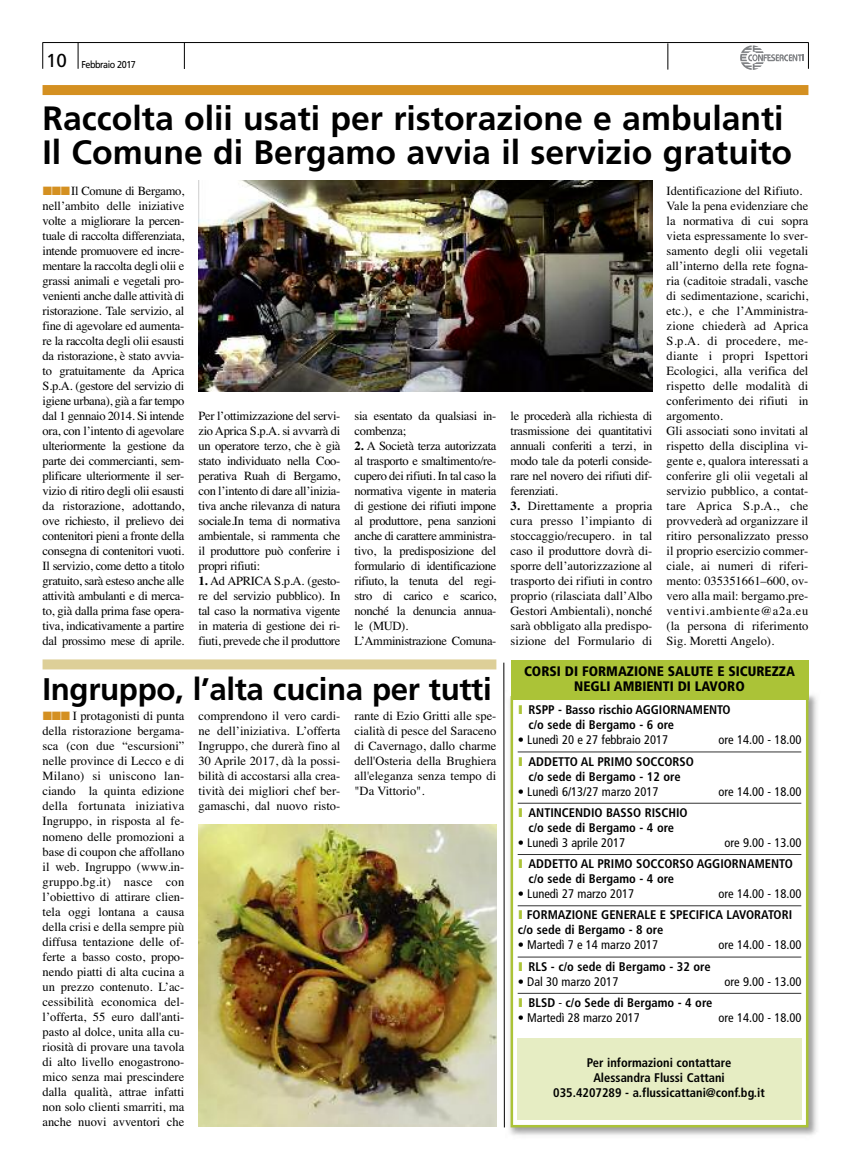
<style>
.page{position:relative;width:851px;height:1170px;background:#fff}
.page>*{position:absolute;margin:0;border:0;box-sizing:border-box;transform-origin:0 0}
.t1{font:700 33.75px/33.8px "Frutiger LT";color:#000}
.t2{font:700 31.25px "Frutiger LT";letter-spacing:-.01em;color:#000}
.t3{font:900 condensed 13.75px/15px "Frutiger";color:#000;text-align:center}
.t4{font:12.5px/15px "Times";color:#000;text-align:justify}
.t5{font:12.5px/15px "Times";letter-spacing:-.025em;color:#000}
.t6{font:700 condensed 12.5px/15px "Frutiger";color:#000}
.t7{font:condensed 12.5px "Frutiger LT";color:#000}
.t8{font:700 condensed 12.5px/15px "Frutiger LT";color:#000;text-align:center}
.t9{font:condensed 12.5px "Frutiger";color:#000}
.t10{font:10px "Frutiger LT";letter-spacing:-.05em;color:#000;scale:.9 1}
.s1{font-size:18.75px}
.s2{font-family:"DTC Rough X01";color:#d49021}
.s3{font-weight:700}
.s4{font-weight:900;color:#abc337}
.s5{font-family:"Frutiger LT"}
.s6{font-family:"Frutiger"}
.s7{font-weight:400}
</style>
<div class="page">
<svg style="left:42px;top:43px;width:1px;height:26px"></svg>
<svg style="left:78px;top:43px;width:1px;height:26px"></svg>
<svg style="left:184px;top:43px;width:1px;height:26px"></svg>
<hr style="left:43px;top:42px;width:765px;height:1px;background:#000">
<svg style="left:740px;top:43px;width:69px;height:27px"></svg>
<img style="left:509px;top:691px;width:308px;height:444px">
<div style="left:513px;top:698px;width:292px;height:426px;background:#fff"></div>
<div style="left:510px;top:696px;width:298px;height:431px;border:2px solid #abc337"></div>
<div style="left:510px;top:660px;width:298px;height:39px;background:#abc337"></div>
<div style="left:516px;top:1037px;width:285px;height:82px;background:#e6edc3"></div>
<hr style="left:517px;top:751px;width:284px;height:1px;background:#333">
<hr style="left:517px;top:802px;width:284px;height:1px;background:#333">
<hr style="left:517px;top:854px;width:284px;height:1px;background:#333">
<hr style="left:517px;top:905px;width:284px;height:1px;background:#333">
<hr style="left:517px;top:956px;width:284px;height:1px;background:#333">
<hr style="left:517px;top:992px;width:284px;height:1px;background:#333">
<svg style="left:667px;top:43px;width:1px;height:27px"></svg>
<div style="left:43px;top:85px;width:765px;height:10px;background:#d49021"></div>
<div style="left:43px;top:659px;width:453px;height:10px;background:#ddcf98"></div>
<svg style="left:503px;top:662px;width:2px;height:465px"></svg>
<img style="left:198px;top:180px;width:454px;height:211px">
<img style="left:198px;top:824px;width:298px;height:302px">
<p class="t10" style="left:46px;top:60px;width:101px"><span class="s1">10</span> Febbraio 2017</p>
<h1 class="t1" style="left:43px;top:104px;width:751px">Raccolta olii usati per ristorazione e ambulanti<br>Il Comune di Bergamo avvia il servizio gratuito</h1>
<p class="t4" style="left:43px;top:183px;width:143px"><span class="s2">444</span>Il Comune di Bergamo, nell’ambito delle iniziative volte a migliorare la percen&shy;tuale di raccolta differenziata, intende promuovere ed incre&shy;mentare la raccolta degli olii e grassi animali e vegetali pro&shy;venienti anche dalle attività di ristorazione. Tale servizio, al fine di agevolare ed aumenta&shy;re la raccolta degli olii esausti da ristorazione, è stato avvia&shy;to gratuitamente da Aprica S.p.A. (gestore del servizio di igiene urbana), già a far tempo dal 1 gennaio 2014. Si intende ora, con l’intento di agevolare ulteriormente la gestione da parte dei commercianti, sem&shy;plificare ulteriormente il ser&shy;vizio di ritiro degli olii esausti da ristorazione, adottando, ove richiesto, il prelievo dei contenitori pieni a fronte della consegna di contenitori vuoti.<br>Il servizio, come detto a titolo gratuito, sarà esteso anche alle attività ambulanti e di merca&shy;to, già dalla prima fase opera&shy;tiva, indicativamente a partire dal prossimo mese di aprile.</p>
<p class="t4" style="left:666px;top:183px;width:143px;text-align:left">Identificazione del Rifiuto.<br>Vale la pena evidenziare che la normativa di cui sopra vieta espressamente lo sver&shy;samento degli olii vegetali all’interno della rete fogna&shy;ria (caditoie stradali, vasche di sedimentazione, scarichi, etc.), e che l’Amministra&shy;zione chiederà ad Aprica<br>S.p.A. di procedere, me&shy;diante i propri Ispettori<br>Ecologici, alla verifica del rispetto delle modalità di conferimento dei rifiuti in argomento.<br>Gli associati sono invitati al rispetto della disciplina vi&shy;gente e, qualora interessati a conferire gli olii vegetali al servizio pubblico, a contat&shy;tare Aprica S.p.A., che provvederà ad organizzare il ritiro personalizzato presso il proprio esercizio commer&shy;ciale, ai numeri di riferi&shy;mento: 035351661–600, ov&shy;vero alla mail: bergamo.pre&shy;ventivi.ambiente@a2a.eu (la persona di riferimento<br>Sig. Moretti Angelo).</p>
<p class="t4" style="left:198px;top:408px;width:143px">Per l’ottimizzazione del servi&shy;zio Aprica S.p.A. si avvarrà di un operatore terzo, che è già stato individuato nella Coo&shy;perativa Ruah di Bergamo, con l’intento di dare all’inizia&shy;tiva anche rilevanza di natura sociale.In tema di normativa ambientale, si rammenta che il produttore può conferire i propri rifiuti:</p>
<p class="t4" style="left:198px;top:573px;width:143px"><span class="s3">1.</span> Ad APRICA S.p.A. (gesto&shy;re del servizio pubblico). In tal caso la normativa vigente in materia di gestione dei ri&shy;fiuti, prevede che il produttore</p>
<p class="t5" style="left:354px;top:408px;width:143px">sia esentato da qualsiasi in&shy;combenza;</p>
<p class="t5" style="left:354px;top:438px;width:143px"><span class="s3">2.</span> A Società terza autorizzata al trasporto e smaltimento/re&shy;cupero dei rifiuti. In tal caso la normativa vigente in materia di gestione dei rifiuti impone al produttore, pena sanzioni anche di carattere amministra&shy;tivo, la predisposizione del formulario di identificazione rifiuto, la tenuta del regi&shy;stro di carico e scarico, nonché la denuncia annua&shy;le (MUD).<br>L’Amministrazione Comuna-</p>
<p class="t4" style="left:510px;top:408px;width:143px">le procederà alla richiesta di trasmissione dei quantitativi annuali conferiti a terzi, in modo tale da poterli conside&shy;rare nel novero dei rifiuti dif&shy;ferenziati.</p>
<p class="t4" style="left:510px;top:498px;width:143px"><span class="s3">3.</span> Direttamente a propria cura presso l’impianto di stoccaggio/recupero. in tal caso il produttore dovrà di&shy;sporre dell’autorizzazione al trasporto dei rifiuti in contro proprio (rilasciata dall’Albo Gestori Ambientali), nonché sarà obbligato alla predispo&shy;sizione del Formulario di</p>
<h2 class="t2" style="left:43px;top:677px;width:450px">Ingruppo, l’alta cucina per tutti</h2>
<p class="t4" style="left:42px;top:708px;width:143px"><span class="s2">444</span> I protagonisti di punta della ristorazione bergama&shy;sca (con due “escursioni” nelle province di Lecco e di Milano) si uniscono lan&shy;ciando la quinta edizione della fortunata iniziativa Ingruppo, in risposta al fe&shy;nomeno delle promozioni a base di coupon che affollano il web. Ingruppo (www.in&shy;gruppo.bg.it) nasce con l’obiettivo di attirare clien&shy;tela oggi lontana a causa della crisi e della sempre più diffusa tentazione delle of&shy;ferte a basso costo, propo&shy;nendo piatti di alta cucina a un prezzo contenuto. L’ac&shy;cessibilità economica del&shy;l’offerta, 55 euro dall'anti&shy;pasto al dolce, unita alla cu&shy;riosità di provare una tavola di alto livello enogastrono&shy;mico senza mai prescindere dalla qualità, attrae infatti non solo clienti smarriti, ma anche nuovi avventori che</p>
<p class="t4" style="left:198px;top:708px;width:143px">comprendono il vero cardi&shy;ne dell’iniziativa. L’offerta Ingruppo, che durerà fino al 30 Aprile 2017, dà la possi&shy;bilità di accostarsi alla crea&shy;tività dei migliori chef ber&shy;gamaschi, dal nuovo risto-</p>
<p class="t4" style="left:354px;top:708px;width:143px">rante di Ezio Gritti alle spe&shy;cialità di pesce del Saraceno di Cavernago, dallo charme dell'Osteria della Brughiera all'eleganza senza tempo di "Da Vittorio".</p>
<p class="t3" style="left:524px;top:665px;width:272px">CORSI DI FORMAZIONE SALUTE E SICUREZZA<br>NEGLI AMBIENTI DI LAVORO</p>
<p class="t6" style="left:528px;top:703px;width:204px;text-indent:-11px"><span class="s4">I</span> RSPP - Basso rischio AGGIORNAMENTO c/o sede di Bergamo - 6 ore</p>
<p class="t7" style="left:517px;top:734px;width:152px">• Lunedì 20 e 27 febbraio 2017</p>
<p class="t7" style="left:718px;top:734px;width:84px">ore 14.00 - 18.00</p>
<p class="t6" style="left:517px;top:754px;width:178px;text-align:center"><span class="s4">I</span> ADDETTO AL PRIMO SOCCORSO c/o sede di Bergamo - 12 ore</p>
<p class="t7" style="left:517px;top:786px;width:142px">• Lunedì 6/13/27 marzo 2017</p>
<p class="t7" style="left:718px;top:786px;width:84px">ore 14.00 - 18.00</p>
<p class="t6" style="left:517px;top:806px;width:171px;text-align:center"><span class="s4">I</span> ANTINCENDIO BASSO RISCHIO c/o sede di Bergamo - 4 ore</p>
<p class="t7" style="left:517px;top:837px;width:109px">• Lunedì 3 aprile 2017</p>
<p class="t7" style="left:724px;top:837px;width:78px">ore 9.00 - 13.00</p>
<p class="t6" style="left:528px;top:857px;width:266px;text-indent:-11px"><span class="s4">I</span> ADDETTO AL PRIMO SOCCORSO AGGIORNAMENTO c/o sede di Bergamo - 4 ore</p>
<p class="t7" style="left:517px;top:888px;width:118px">• Lunedì 27 marzo 2017</p>
<p class="t7" style="left:718px;top:888px;width:84px">ore 14.00 - 18.00</p>
<p class="t6" style="left:517px;top:908px;width:276px"><span class="s4">I</span> FORMAZIONE GENERALE E SPECIFICA LAVORATORI c/o sede di Bergamo - 8 ore</p>
<p class="t9" style="left:517px;top:939px;width:142px"><span class="s5">•</span> Martedì 7 e 14 marzo 2017</p>
<p class="t7" style="left:718px;top:939px;width:84px"><span class="s6">ore</span> 14.00 - 18.00</p>
<p class="t6" style="left:517px;top:959px;width:194px"><span class="s4">I</span> RLS - c/o sede di Bergamo - 32 ore</p>
<p class="t7" style="left:517px;top:976px;width:102px">• Dal 30 marzo 2017</p>
<p class="t7" style="left:724px;top:976px;width:78px">ore 9.00 - 13.00</p>
<p class="t6" style="left:517px;top:996px;width:196px"><span class="s4">I</span> BLSD <span class="s7">-</span> c/o Sede di Bergamo - 4 ore</p>
<p class="t9" style="left:517px;top:1012px;width:124px"><span class="s5">•</span> Martedì 28 marzo 2017</p>
<p class="t9" style="left:718px;top:1012px;width:84px">ore 14.00 - 18.00</p>
<p class="t8" style="left:553px;top:1056px;width:213px">Per informazioni contattare<br>Alessandra Flussi Cattani<br>035.4207289 - a.flussicattani@conf.bg.it</p>
</div>
